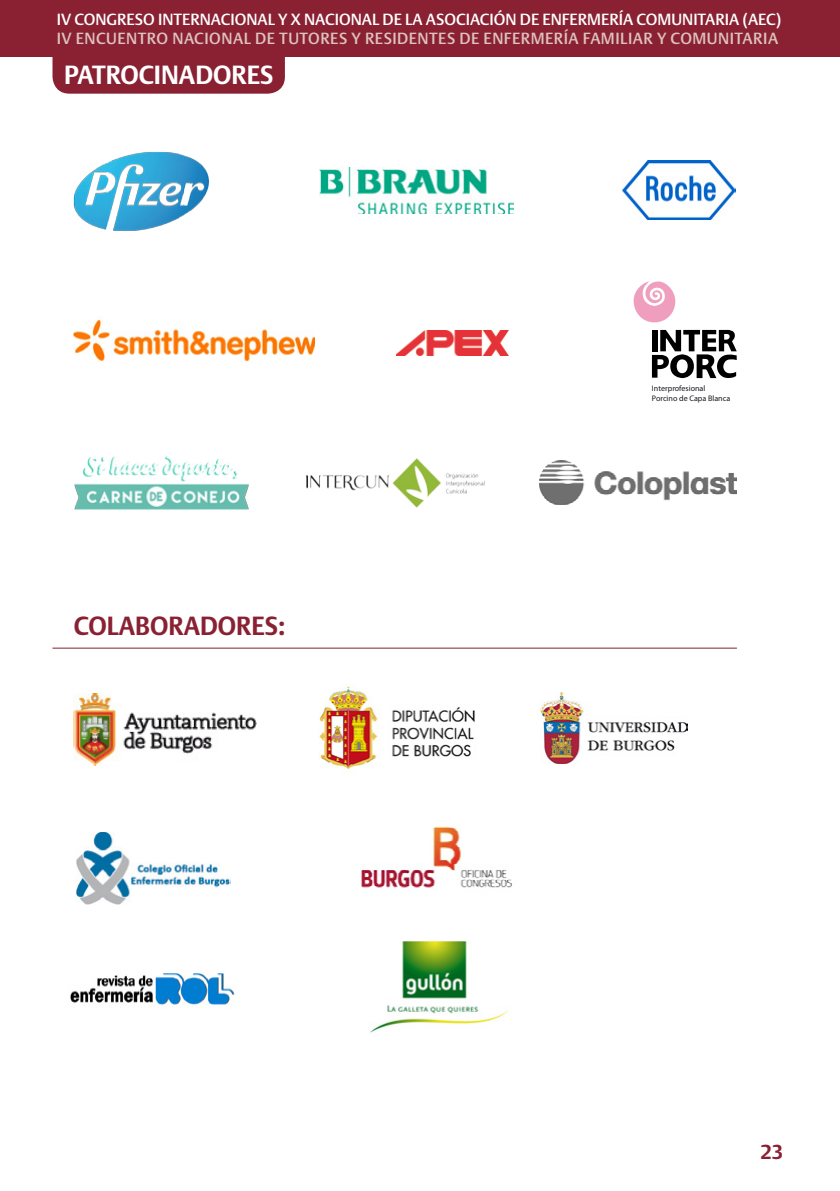
<style>
.page{position:relative;width:840px;height:1191px;background:#fff}
.page>*{position:absolute;margin:0;border:0;box-sizing:border-box;transform-origin:0 0}
.t1{font:700 26px "DTL Argo T";color:#fff}
.t2{font:700 26px "DTL Argo T";color:#892133}
.t3{font:700 20px "DTL Argo T";color:#892133}
.t4{font:500 16px "DTL Argo T";color:#fff}
.t5{font:500 16px "DTL Argo T";letter-spacing:.03em;color:#dec2be}
.t6{font:8px/9.6px "Myriad Pro";color:#17171d}
</style>
<div class="page">
<div style="left:0;top:0;width:839px;height:57px;background:#892133"></div>
<div style="left:52px;top:57px;width:233px;height:37px;background:#892133"></div>
<img style="left:73px;top:151px;width:136px;height:80px">
<img style="left:319px;top:168px;width:194px;height:45px">
<img style="left:622px;top:160px;width:113px;height:59px">
<img style="left:396px;top:330px;width:112px;height:25px">
<svg style="left:633px;top:281px;width:42px;height:41px"></svg>
<svg style="left:651px;top:330px;width:85px;height:48px"></svg>
<img style="left:74px;top:316px;width:241px;height:47px">
<img style="left:74px;top:456px;width:175px;height:54px">
<img style="left:305px;top:458px;width:180px;height:50px">
<img style="left:539px;top:460px;width:197px;height:44px">
<img style="left:70px;top:970px;width:165px;height:39px">
<img style="left:369px;top:941px;width:140px;height:92px">
<hr style="left:52px;top:647px;width:684px;height:1px;background:#892133">
<img style="left:75px;top:832px;width:155px;height:72px">
<img style="left:74px;top:693px;width:182px;height:72px">
<img style="left:361px;top:826px;width:151px;height:62px">
<img style="left:318px;top:686px;width:157px;height:84px">
<img style="left:540px;top:693px;width:146px;height:71px">
<p class="t4" style="left:57px;top:10px;width:725px">IV CONGRESO INTERNACIONAL Y X NACIONAL DE LA ASOCIACIÓN DE ENFERMERÍA COMUNITARIA (AEC)</p>
<p class="t5" style="left:57px;top:29px;width:722px">IV ENCUENTRO NACIONAL DE TUTORES Y RESIDENTES DE ENFERMERÍA FAMILIAR Y COMUNITARIA</p>
<h1 class="t1" style="left:64px;top:59px;width:30px">PATROCINADORES</h1>
<h1 class="t2" style="left:74px;top:610px;width:213px">COLABORADORES:</h1>
<p class="t6" style="left:651px;top:383px;width:80px">Interprofesional<br>Porcino de Capa Blanca</p>
<p class="t3" style="left:760px;top:1140px;width:24px">23</p>
</div>
